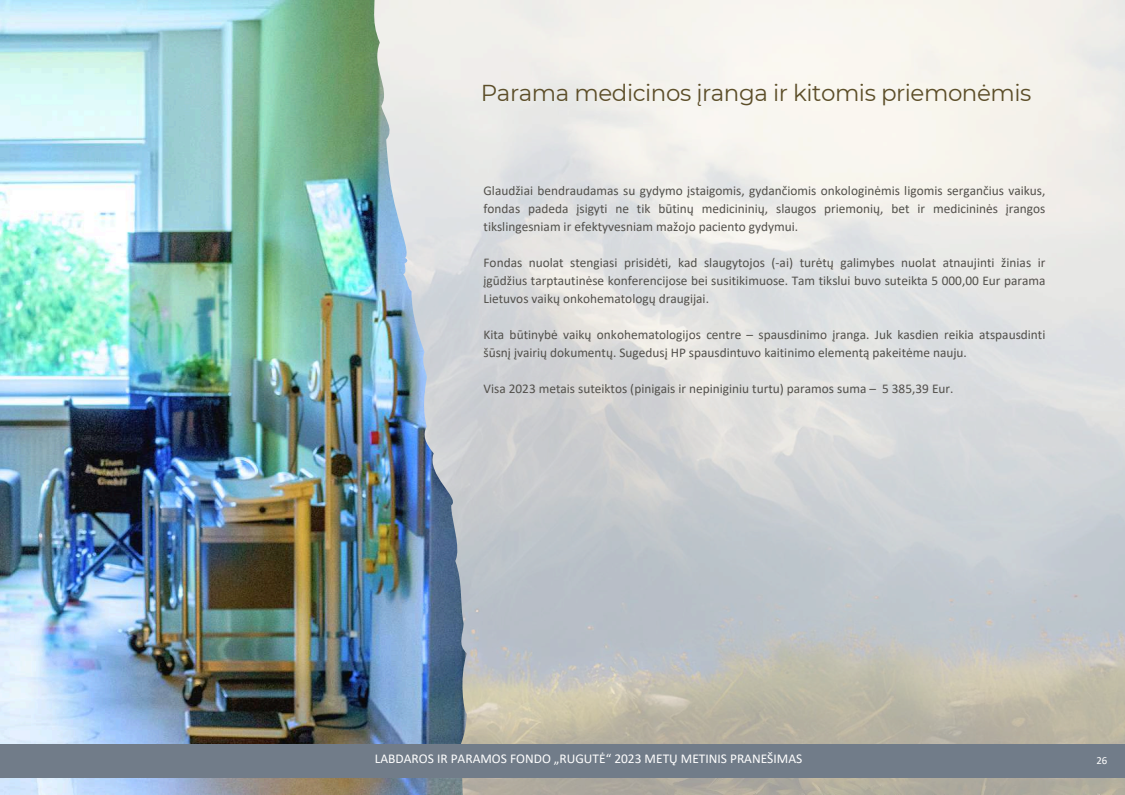
<style>
.page{position:relative;width:1125px;height:795px;background:#fff}
.page>*{position:absolute;margin:0;border:0;box-sizing:border-box;transform-origin:0 0}
.t1{font:23px "Montserrat";letter-spacing:-.02em;color:#5c4e29}
.t2{font:13.4px "Calibri";color:#fff}
.t3{font:13.3px/18px "Calibri";color:#52504b;text-align:justify}
.t4{font:10.8px "Calibri";color:#fff}
</style>
<div class="page">
<img style="left:0;top:0;width:484px;height:795px">
<div style="left:0;top:744px;width:1125px;height:34px;background:#717c89"></div>
<h1 class="t1" style="left:481px;top:79px;width:552px">Parama medicinos įranga ir kitomis priemonėmis</h1>
<p class="t3" style="left:484px;top:183px;width:563px">Glaudžiai bendraudamas su gydymo įstaigomis, gydančiomis onkologinėmis ligomis sergančius vaikus, fondas padeda įsigyti ne tik būtinų medicininių, slaugos priemonių, bet ir medicininės įrangos tikslingesniam ir efektyvesniam mažojo paciento gydymui.</p>
<p class="t3" style="left:484px;top:255px;width:563px">Fondas nuolat stengiasi prisidėti, kad slaugytojos (-ai) turėtų galimybes nuolat atnaujinti žinias ir įgūdžius tarptautinėse konferencijose bei susitikimuose. Tam tikslui buvo suteikta 5 000,00 Eur parama Lietuvos vaikų onkohematologų draugijai.</p>
<p class="t3" style="left:484px;top:327px;width:563px">Kita būtinybė vaikų onkohematologijos centre – spausdinimo įranga. Juk kasdien reikia atspausdinti šūsnį įvairių dokumentų. Sugedusį HP spausdintuvo kaitinimo elementą pakeitėme nauju.</p>
<p class="t3" style="left:484px;top:381px;width:471px">Visa 2023 metais suteiktos (pinigais ir nepiniginiu turtu) paramos suma – 5 385,39 Eur.</p>
<p class="t2" style="left:375px;top:753px;width:429px">LABDAROS IR PARAMOS FONDO „RUGUTĖ“ 2023 METŲ METINIS PRANEŠIMAS</p>
<p class="t4" style="left:1096px;top:756px;width:12px">26</p>
</div>
